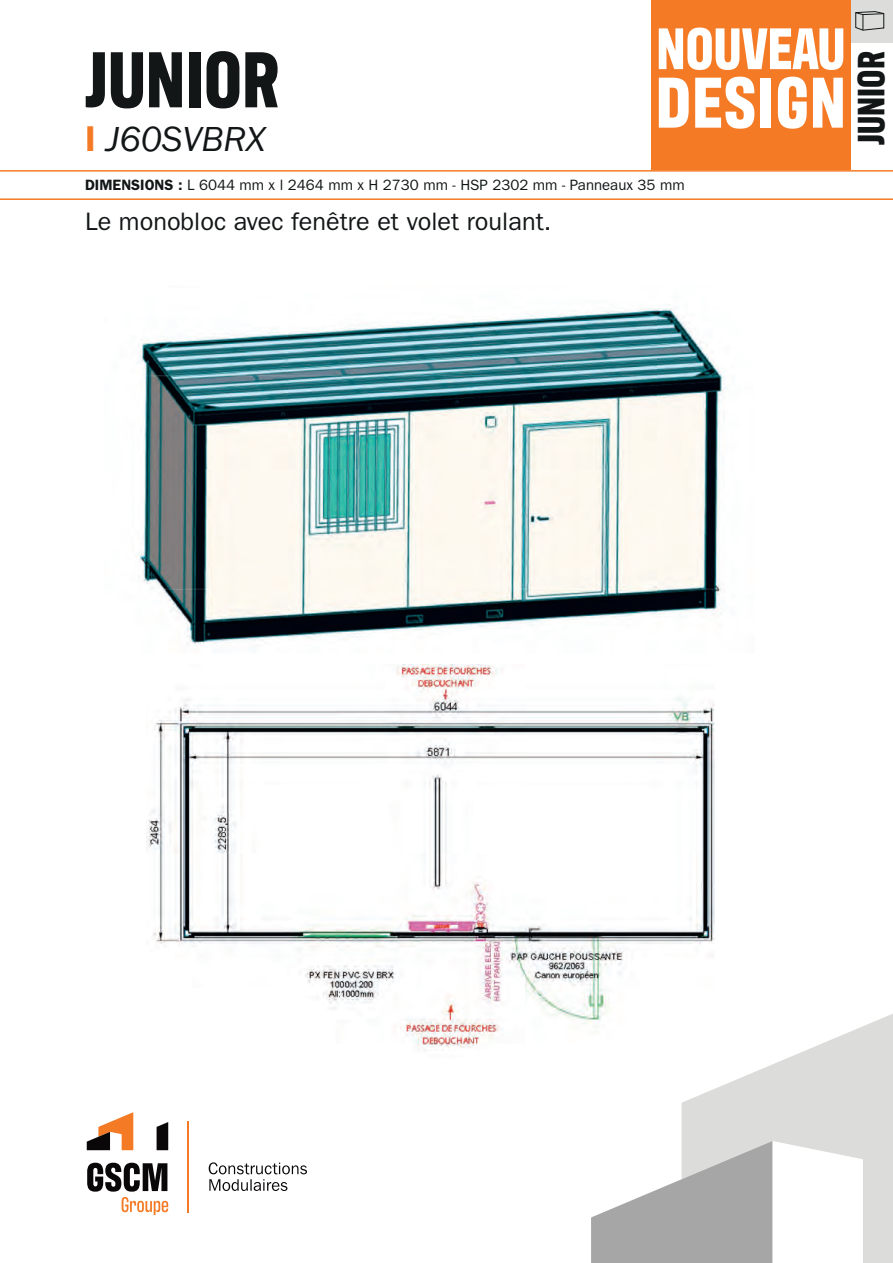
<style>
.page{position:relative;width:893px;height:1263px;background:#fff}
.page>*{position:absolute;margin:0;border:0;box-sizing:border-box;transform-origin:0 0}
.t1{font:700 81px "Antarctican Headline";color:#121617}
.t2{font:700 73.5px "Antarctican Headline";letter-spacing:.02em;color:#fff}
.t3{font:700 60px "Antarctican Headline";color:#fff}
.t4{font:700 39px "Antarctican Headline";color:#121617}
.t5{font:italic 36px "Franklin Gothic";color:#121617}
.t6{font:25.35px "Franklin Gothic";color:#121617}
.t7{font:15px "Franklin Gothic";color:#121617}
.t8{font:600 6px "Franklin Gothic";color:#121617}
.s1{font-weight:600;font-style:normal;color:#f47a25}
.s2{font-weight:600}
</style>
<div class="page">
<div style="left:850px;top:0;width:43px;height:43px;background:#dcdcdb"></div>
<svg style="left:0;top:170px;width:893px;height:30px"></svg>
<hr style="left:187px;top:1121px;width:1px;height:92px;background:#f47a25">
<svg style="left:157px;top:1122px;width:11px;height:28px"></svg>
<svg style="left:209px;top:1162px;width:98px;height:29px"></svg>
<svg style="left:87px;top:1163px;width:81px;height:52px"></svg>
<svg style="left:87px;top:1112px;width:46px;height:38px"></svg>
<svg style="left:682px;top:1014px;width:211px;height:249px;fill:#dcdcdb"></svg>
<svg style="left:591px;top:1141px;width:181px;height:122px"></svg>
<img style="left:138px;top:305px;width:587px;height:340px">
<img style="left:147px;top:664px;width:589px;height:397px">
<svg style="left:855px;top:11px;width:29px;height:20px"></svg>
<div style="left:651px;top:0;width:199px;height:170px;background:#f47a25"></div>
<p class="t1" style="left:85px;top:21px;width:196px">JUNIOR</p>
<p class="t5" style="left:85px;top:119px;width:182px"><span class="s1">I</span> J60SVBRX</p>
<p class="t3" style="left:656px;top:5px;width:190px">NOUVEAU</p>
<p class="t2" style="left:656px;top:50px;width:191px">DESIGN</p>
<p class="t4" style="left:843px;top:145px;width:95px;rotate:-90deg">JUNIOR</p>
<p class="t8" style="left:846px;top:72px;width:33px">EN FRANCE</p>
<p class="t7" style="left:85px;top:176px;width:601px"><span class="s2">DIMENSIONS :</span> L 6044 mm x l 2464 mm x H 2730 mm - HSP 2302 mm - Panneaux 35 mm</p>
<p class="t6" style="left:85px;top:206px;width:468px">Le monobloc avec fenêtre et volet roulant.</p>
</div>
